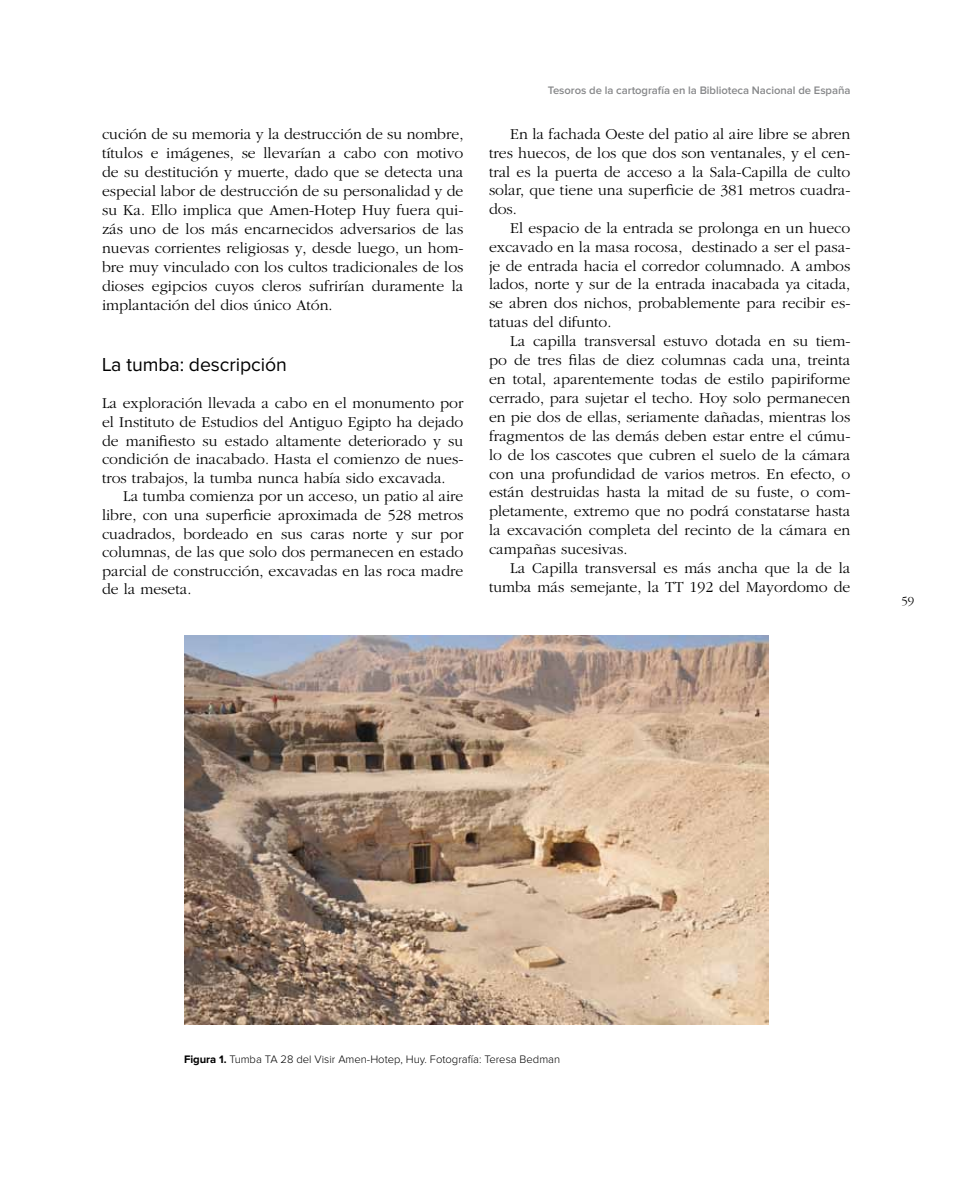
<style>
.page{position:relative;width:978px;height:1191px;background:#fff}
.page>*{position:absolute;margin:0;border:0;box-sizing:border-box;transform-origin:0 0}
.t1{font:19.5px "Proxima Nova";letter-spacing:-.005em;color:#000}
.t2{font:300 15.75px/18.9px "Garamond";color:#000;text-align:justify}
.t3{font:300 12.75px "Garamond";color:#000}
.t4{font:300 11.25px "Proxima Nova";color:#000}
.t5{font:600 11.25px "Proxima Nova";letter-spacing:-.005em;color:#87888a}
.s1{font-weight:700}
</style>
<div class="page">
<img style="left:184px;top:636px;width:584px;height:388px">
<p class="t2" style="left:102px;top:125px;width:363px">cución de su memoria y la destrucción de su nombre, títulos e imágenes, se llevarían a cabo con motivo de su destitución y muerte, dado que se detecta una especial labor de destrucción de su personalidad y de su Ka. Ello implica que Amen-Hotep Huy fuera qui&shy;zás uno de los más encarnecidos adversarios de las nuevas corrientes religiosas y, desde luego, un hom&shy;bre muy vinculado con los cultos tradicionales de los dioses egipcios cuyos cleros sufrirían duramente la implantación del dios único Atón.</p>
<p class="t1" style="left:102px;top:355px;width:186px">La tumba: descripción</p>
<p class="t2" style="left:102px;top:394px;width:363px">La exploración llevada a cabo en el monumento por el Instituto de Estudios del Antiguo Egipto ha dejado de manifiesto su estado altamente deteriorado y su condición de inacabado. Hasta el comienzo de nues&shy;tros trabajos, la tumba nunca había sido excavada.</p>
<p class="t2" style="left:102px;top:487px;width:363px;text-indent:21px">La tumba comienza por un acceso, un patio al aire libre, con una superficie aproximada de 528 metros cuadrados, bordeado en sus caras norte y sur por columnas, de las que solo dos permanecen en estado parcial de construcción, excavadas en las roca madre de la meseta.</p>
<p class="t5" style="left:548px;top:85px;width:304px">Tesoros de la cartografía en la Biblioteca Nacional de España</p>
<p class="t2" style="left:489px;top:125px;width:363px;text-indent:21px">En la fachada Oeste del patio al aire libre se abren tres huecos, de los que dos son ventanales, y el cen&shy;tral es la puerta de acceso a la Sala-Capilla de culto solar, que tiene una superficie de 381 metros cuadra&shy;dos.</p>
<p class="t2" style="left:489px;top:219px;width:363px;text-indent:21px">El espacio de la entrada se prolonga en un hueco excavado en la masa rocosa, destinado a ser el pasa&shy;je de entrada hacia el corredor columnado. A ambos lados, norte y sur de la entrada inacabada ya citada, se abren dos nichos, probablemente para recibir es&shy;tatuas del difunto.</p>
<p class="t2" style="left:489px;top:332px;width:363px;text-indent:21px">La capilla transversal estuvo dotada en su tiem&shy;po de tres filas de diez columnas cada una, treinta en total, aparentemente todas de estilo papiriforme cerrado, para sujetar el techo. Hoy solo permanecen en pie dos de ellas, seriamente dañadas, mientras los fragmentos de las demás deben estar entre el cúmu&shy;lo de los cascotes que cubren el suelo de la cámara con una profundidad de varios metros. En efecto, o están destruidas hasta la mitad de su fuste, o com&shy;pletamente, extremo que no podrá constatarse hasta la excavación completa del recinto de la cámara en campañas sucesivas.</p>
<p class="t2" style="left:489px;top:559px;width:363px;text-align:right">La Capilla transversal es más ancha que la de la tumba más semejante, la TT 192 del Mayordomo de</p>
<p class="t3" style="left:901px;top:594px;width:14px">59</p>
<p class="t4" style="left:184px;top:1053px;width:378px"><span class="s1">Figura 1.</span> Tumba TA 28 del Visir Amen-Hotep, Huy. Fotografía: Teresa Bedman</p>
</div>
